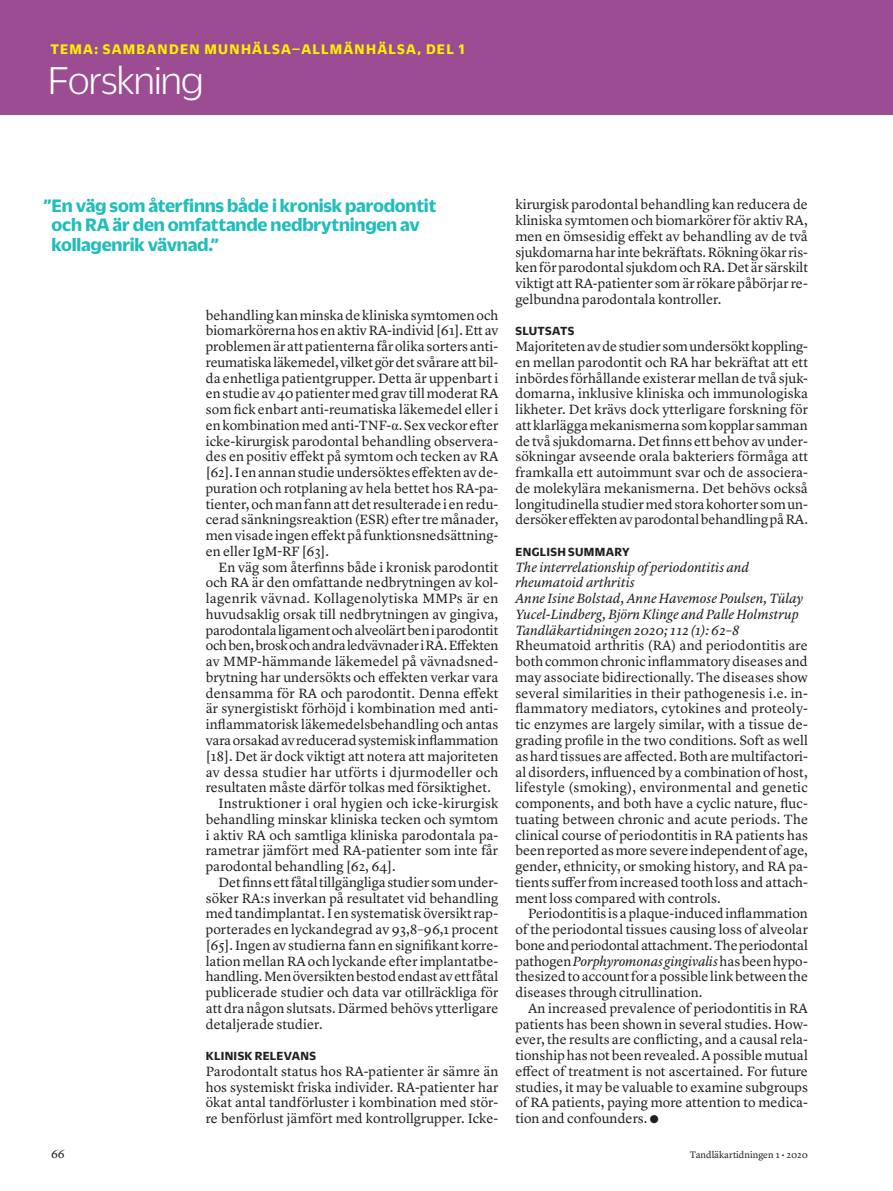
<style>
.page{position:relative;width:893px;height:1191px;background:#fff}
.page>*{position:absolute;margin:0;border:0;box-sizing:border-box;transform-origin:0 0}
.t1{font:300 42px "Duplicate Sans";letter-spacing:-.02em;color:#fff}
.Citat_litet_Duplicat{font:700 19.5px/19.5px "Duplicate Sans";letter-spacing:-.01em;color:#21bdbd}
.t2{font:700 15px "Duplicate Sans";letter-spacing:.08em;color:#fff101}
.Bröd_utesluten{font:13.95px/15.8px "Lyon Text";color:#231f20;text-align:justify}
.Bröd_utesluten_indra{font:13.95px/15.8px "Lyon Text";letter-spacing:.005em;color:#231f20;text-align:justify}
.Bröd_utesluten-2{font:italic 13.95px/15.8px "Lyon Text";color:#231f20}
.Bröd_utesluten-3{font:700 12.75px "Duplicate Sans";letter-spacing:.025em;color:#231f20}
.t3{font:12px "Lyon Text";color:#231f20}
.t4{font:9.75px "Lyon Text";color:#231f20}
.s1{font-family:"Times New Roman"}
.s2{font-style:italic}
</style>
<div class="page">
<div style="left:0;top:0;width:893px;height:115px;background:#9b4c92"></div>
<p class="t2" style="left:50px;top:39px;width:416px">TEMA: SAMBANDEN MUNHÄLSA–ALLMÄNHÄLSA, DEL 1</p>
<h1 class="t1" style="left:48px;top:55px;width:157px">Forskning</h1>
<p class="Citat_litet_Duplicat" style="left:52px;top:194px;width:386px;text-indent:-8px">”En väg som återfinns både i kronisk parodontit och RA är den omfattande nedbrytningen av kollagenrik vävnad.”</p>
<p class="Bröd_utesluten" style="left:206px;top:306px;width:294px">behandling kan minska de kliniska symtomen och biomarkörerna hos en aktiv RA-individ [61]. Ett av problemen är att patienterna får olika sorters anti&shy;reumatiska läkemedel, vilket gör det svårare att bil&shy;da enhetliga patientgrupper. Detta är uppenbart i en studie av 40 patienter med grav till moderat RA som fick enbart anti-reumatiska läkemedel eller i en kombination med anti-TNF-<span class="s1">α</span>. Sex veckor efter icke-kirurgisk parodontal behandling observera&shy;des en positiv effekt på symtom och tecken av RA [62]. I en annan studie undersöktes effekten av de&shy;puration och rotplaning av hela bettet hos RA-pa&shy;tienter, och man fann att det resulterade i en redu&shy;cerad sänkningsreaktion (ESR) efter tre månader, men visade ingen effekt på funktionsnedsättning&shy;en eller IgM-RF [63].</p>
<p class="Bröd_utesluten_indra" style="left:206px;top:558px;width:294px;text-indent:13px">En väg som återfinns både i kronisk parodontit och RA är den omfattande nedbrytningen av kol&shy;lagenrik vävnad. Kollagenolytiska MMPs är en huvudsaklig orsak till nedbrytningen av gingiva, parodontala ligament och alveolärt ben i parodontit och ben, brosk och andra ledvävnader i RA. Effekten av MMP-hämmande läkemedel på vävnadsned&shy;brytning har undersökts och effekten verkar vara densamma för RA och parodontit. Denna effekt är synergistiskt förhöjd i kombination med anti&shy;inflammatorisk läkemedelsbehandling och antas vara orsakad av reducerad systemisk inflammation [18]. Det är dock viktigt att notera att majoriteten av dessa studier har utförts i djurmodeller och resultaten måste därför tolkas med försiktighet.</p>
<p class="Bröd_utesluten_indra" style="left:206px;top:794px;width:294px;text-indent:13px">Instruktioner i oral hygien och icke-kirurgisk behandling minskar kliniska tecken och symtom i aktiv RA och samtliga kliniska parodontala pa&shy;rametrar jämfört med RA-patienter som inte får parodontal behandling [62, 64].</p>
<p class="Bröd_utesluten_indra" style="left:206px;top:873px;width:294px;text-indent:13px">Det finns ett fåtal tillgängliga studier som under&shy;söker RA:s inverkan på resultatet vid behandling med tandimplantat. I en systematisk översikt rap&shy;porterades en lyckandegrad av 93,8–96,1 procent [65]. Ingen av studierna fann en signifikant korre&shy;lation mellan RA och lyckande efter implantatbe&shy;handling. Men översikten bestod endast av ett fåtal publicerade studier och data var otillräckliga för att dra någon slutsats. Därmed behövs ytterligare detaljerade studier.</p>
<p class="Bröd_utesluten-3" style="left:206px;top:1047px;width:112px">KLINISK RELEVANS</p>
<p class="Bröd_utesluten" style="left:206px;top:1062px;width:294px">Parodontalt status hos RA-patienter är sämre än hos systemiskt friska individer. RA-patienter har ökat antal tandförluster i kombination med stör&shy;re benförlust jämfört med kontrollgrupper. Icke-</p>
<p class="Bröd_utesluten" style="left:515px;top:196px;width:294px">kirurgisk parodontal behandling kan reducera de kliniska symtomen och biomarkörer för aktiv RA, men en ömsesidig effekt av behandling av de två sjukdomarna har inte bekräftats. Rökning ökar ris&shy;ken för parodontal sjukdom och RA. Det är särskilt viktigt att RA-patienter som är rökare påbörjar re&shy;gelbundna parodontala kontroller.</p>
<p class="Bröd_utesluten-3" style="left:515px;top:322px;width:60px">SLUTSATS</p>
<p class="Bröd_utesluten" style="left:515px;top:337px;width:294px">Majoriteten av de studier som undersökt koppling&shy;en mellan parodontit och RA har bekräftat att ett inbördes förhållande existerar mellan de två sjuk&shy;domarna, inklusive kliniska och immunologiska likheter. Det krävs dock ytterligare forskning för att klarlägga mekanismerna som kopplar samman de två sjukdomarna. Det finns ett behov av under&shy;sökningar avseende orala bakteriers förmåga att framkalla ett autoimmunt svar och de associera&shy;de molekylära mekanismerna. Det behövs också longitudinella studier med stora kohorter som un&shy;dersöker effekten av parodontal behandling på RA.</p>
<p class="Bröd_utesluten-3" style="left:515px;top:543px;width:116px">ENGLISH SUMMARY</p>
<p class="Bröd_utesluten-2" style="left:515px;top:558px;width:235px">The interrelationship of periodontitis and rheumatoid arthritis</p>
<p class="Bröd_utesluten-2" style="left:515px;top:589px;width:289px">Anne Isine Bolstad, Anne Havemose Poulsen, Tülay<br>Yucel-Lindberg, Björn Klinge and Palle Holmstrup</p>
<p class="Bröd_utesluten-2" style="left:515px;top:621px;width:225px">Tandläkartidningen 2020; 112 (1): 62–8</p>
<p class="Bröd_utesluten" style="left:515px;top:637px;width:294px">Rheumatoid arthritis (RA) and periodontitis are both common chronic inflammatory diseases and may associate bidirectionally. The diseases show several similarities in their pathogenesis i.e. in&shy;flammatory mediators, cytokines and proteoly&shy;tic enzymes are largely similar, with a tissue de&shy;grading profile in the two conditions. Soft as well as hard tissues are affected. Both are multifactori&shy;al disorders, influenced by a combination of host, lifestyle (smoking), environmental and genetic components, and both have a cyclic nature, fluc&shy;tuating between chronic and acute periods. The clinical course of periodontitis in RA patients has been reported as more severe independent of age, gender, ethnicity, or smoking history, and RA pa&shy;tients suffer from increased tooth loss and attach&shy;ment loss compared with controls.</p>
<p class="Bröd_utesluten_indra" style="left:515px;top:904px;width:294px;text-indent:13px">Periodontitis is a plaque-induced inflammation of the periodontal tissues causing loss of alveolar bone and periodontal attachment. The periodontal pathogen <span class="s2">Porphyromonas gingivalis</span> has been hypo&shy;thesized to account for a possible link between the diseases through citrullination.</p>
<p class="Bröd_utesluten_indra" style="left:515px;top:999px;width:294px;text-indent:13px">An increased prevalence of periodontitis in RA patients has been shown in several studies. How&shy;ever, the results are conflicting, and a causal rela&shy;tionship has not been revealed. A possible mutual effect of treatment is not ascertained. For future studies, it may be valuable to examine subgroups of RA patients, paying more attention to medica&shy;tion and confounders. ●</p>
<p class="t3" style="left:51px;top:1144px;width:15px">66</p>
<p class="t4" style="left:690px;top:1147px;width:119px">Tandläkartidningen 1 • 2020</p>
</div>
